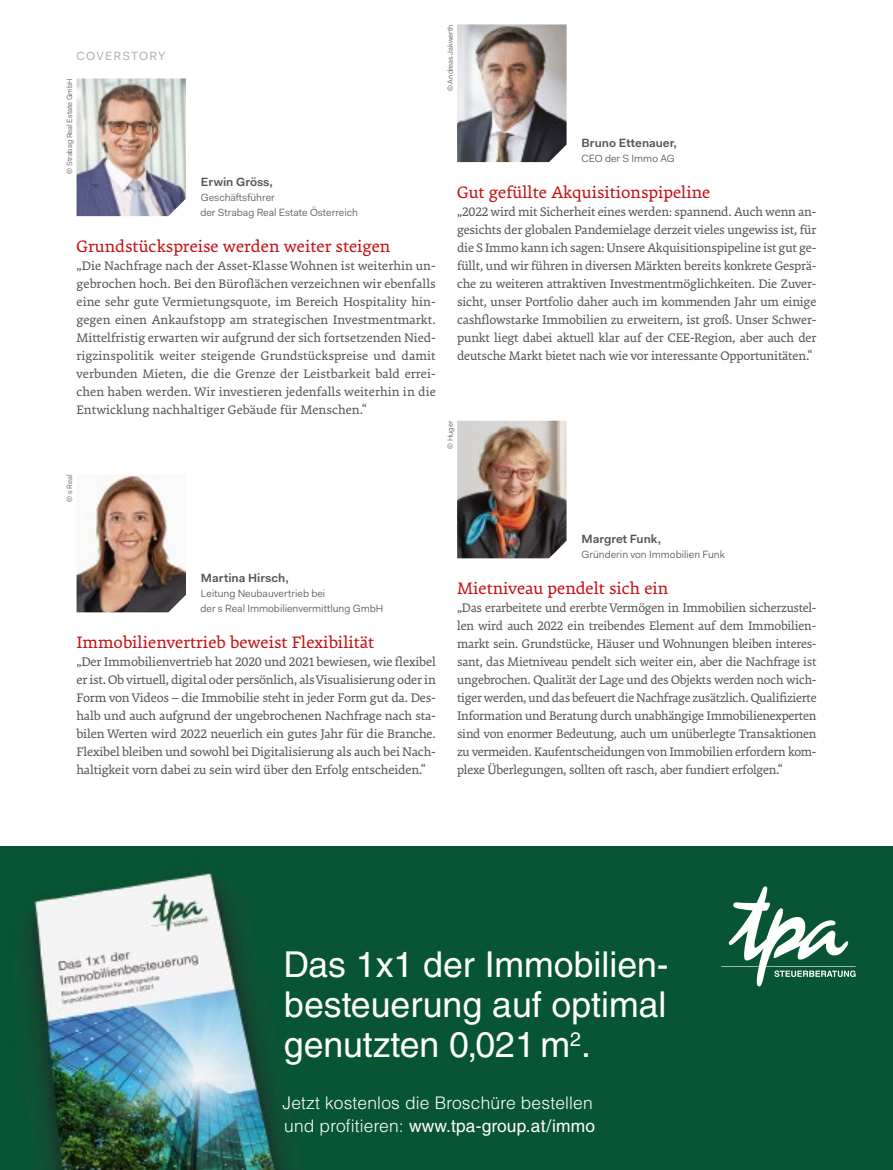
<style>
.page{position:relative;width:893px;height:1170px;background:#fff}
.page>*{position:absolute;margin:0;border:0;box-sizing:border-box;transform-origin:0 0}
.t1{font:35.7px/40px "Helvetica LT Std";color:#fff;text-align:justify}
.t2{font:18px "Premiera";color:#c41012}
.t3{font:300 17.4px/22.8px "Helvetica LT Std";letter-spacing:.01em;color:#fff}
.t4{font:13.5px/18px "Premiera";letter-spacing:-.015em;color:#565656;text-align:justify}
.t5{font:600 12px "Fakt Pro";color:#565656}
.t6{font:12px "Fakt Pro";letter-spacing:.09em;color:#b1b2b3}
.t7{font:10.5px/15px "Fakt Pro Blond";color:#565656}
.t8{font:7.5px "Fakt Pro Blond";color:#565656}
.s1{font-weight:400}
</style>
<div class="page">
<img style="left:457px;top:24px;width:110px;height:138px">
<img style="left:77px;top:475px;width:109px;height:137px">
<img style="left:77px;top:78px;width:109px;height:138px">
<img style="left:457px;top:420px;width:110px;height:138px">
<img style="left:0;top:846px;width:893px;height:323px">
<svg style="left:651px;top:883px;width:205px;height:143px"></svg>
<p class="t6" style="left:77px;top:47px;width:90px">COVERSTORY</p>
<p class="t8" style="left:65px;top:173px;width:97px;rotate:-90deg">© Strabag Real Estate GmbH</p>
<p class="t5" style="left:201px;top:174px;width:74px">Erwin Gröss,</p>
<p class="t7" style="left:200px;top:190px;width:159px">Geschäftsführer<br>der Strabag Real Estate Österreich</p>
<h2 class="t2" style="left:77px;top:236px;width:315px">Grundstückspreise werden weiter steigen</h2>
<p class="t4" style="left:77px;top:257px;width:361px">„Die Nachfrage nach der Asset-Klasse Wohnen ist weiterhin un&shy;gebrochen hoch. Bei den Büroflächen verzeichnen wir ebenfalls eine sehr gute Vermietungsquote, im Bereich Hospitality hin&shy;gegen einen Ankaufstopp am strategischen Investmentmarkt.<br>Mittelfristig erwarten wir aufgrund der sich fortsetzenden Nied&shy;rigzinspolitik weiter steigende Grundstückspreise und damit verbunden Mieten, die die Grenze der Leistbarkeit bald errei&shy;chen haben werden. Wir investieren jedenfalls weiterhin in die Entwicklung nachhaltiger Gebäude für Menschen.“</p>
<p class="t8" style="left:65px;top:501px;width:28px;rotate:-90deg">© s Real</p>
<p class="t8" style="left:445px;top:91px;width:68px;rotate:-90deg">© Andreas Jakwerth</p>
<p class="t5" style="left:581px;top:135px;width:97px">Bruno Ettenauer,</p>
<p class="t7" style="left:581px;top:151px;width:95px">CEO der S Immo AG</p>
<h2 class="t2" style="left:457px;top:182px;width:255px">Gut gefüllte Akquisitionspipeline</h2>
<p class="t4" style="left:457px;top:203px;width:361px">„2022 wird mit Sicherheit eines werden: spannend. Auch wenn an&shy;gesichts der globalen Pandemielage derzeit vieles ungewiss ist, für die S Immo kann ich sagen: Unsere Akquisitionspipeline ist gut ge&shy;füllt, und wir führen in diversen Märkten bereits konkrete Gesprä&shy;che zu weiteren attraktiven Investmentmöglichkeiten. Die Zuver&shy;sicht, unser Portfolio daher auch im kommenden Jahr um einige cashflowstarke Immobilien zu erweitern, ist groß. Unser Schwer&shy;punkt liegt dabei aktuell klar auf der CEE-Region, aber auch der deutsche Markt bietet nach wie vor interessante Opportunitäten.“</p>
<p class="t8" style="left:445px;top:448px;width:29px;rotate:-90deg">© Huger</p>
<p class="t5" style="left:201px;top:570px;width:89px">Martina Hirsch,</p>
<p class="t7" style="left:200px;top:586px;width:184px">Leitung Neubauvertrieb bei<br>der s Real Immobilienvermittlung GmbH</p>
<h2 class="t2" style="left:77px;top:632px;width:299px">Immobilienvertrieb beweist Flexibilität</h2>
<p class="t4" style="left:77px;top:653px;width:361px">„Der Immobilienvertrieb hat 2020 und 2021 bewiesen, wie flexibel er ist. Ob virtuell, digital oder persönlich, als Visualisierung oder in Form von Videos – die Immobilie steht in jeder Form gut da. Des&shy;halb und auch aufgrund der ungebrochenen Nachfrage nach sta&shy;bilen Werten wird 2022 neuerlich ein gutes Jahr für die Branche.<br>Flexibel bleiben und sowohl bei Digitalisierung als auch bei Nach&shy;haltigkeit vorn dabei zu sein wird über den Erfolg entscheiden.“</p>
<p class="t5" style="left:581px;top:531px;width:81px">Margret Funk,</p>
<p class="t7" style="left:581px;top:547px;width:145px">Gründerin von Immobilien Funk</p>
<h2 class="t2" style="left:457px;top:578px;width:213px">Mietniveau pendelt sich ein</h2>
<p class="t4" style="left:457px;top:599px;width:361px">„Das erarbeitete und ererbte Vermögen in Immobilien sicherzustel&shy;len wird auch 2022 ein treibendes Element auf dem Immobilien&shy;markt sein. Grundstücke, Häuser und Wohnungen bleiben interes&shy;sant, das Mietniveau pendelt sich weiter ein, aber die Nachfrage ist ungebrochen. Qualität der Lage und des Objekts werden noch wich&shy;tiger werden, und das befeuert die Nachfrage zusätzlich. Qualifizierte Information und Beratung durch unabhängige Immobilienexperten sind von enormer Bedeutung, auch um unüberlegte Transaktionen zu vermeiden. Kaufentscheidungen von Immobilien erfordern kom&shy;plexe Überlegungen, sollten oft rasch, aber fundiert erfolgen.“</p>
<h1 class="t1" style="left:283px;top:944px;width:387px">Das 1x1 der Immobilien&shy;besteuerung auf optimal genutzten 0,021 m<sup>2</sup>.</h1>
<p class="t3" style="left:282px;top:1091px;width:314px">Jetzt kostenlos die Broschüre bestellen und profitieren: <span class="s1">www.tpa-group.at/immo</span></p>
</div>
